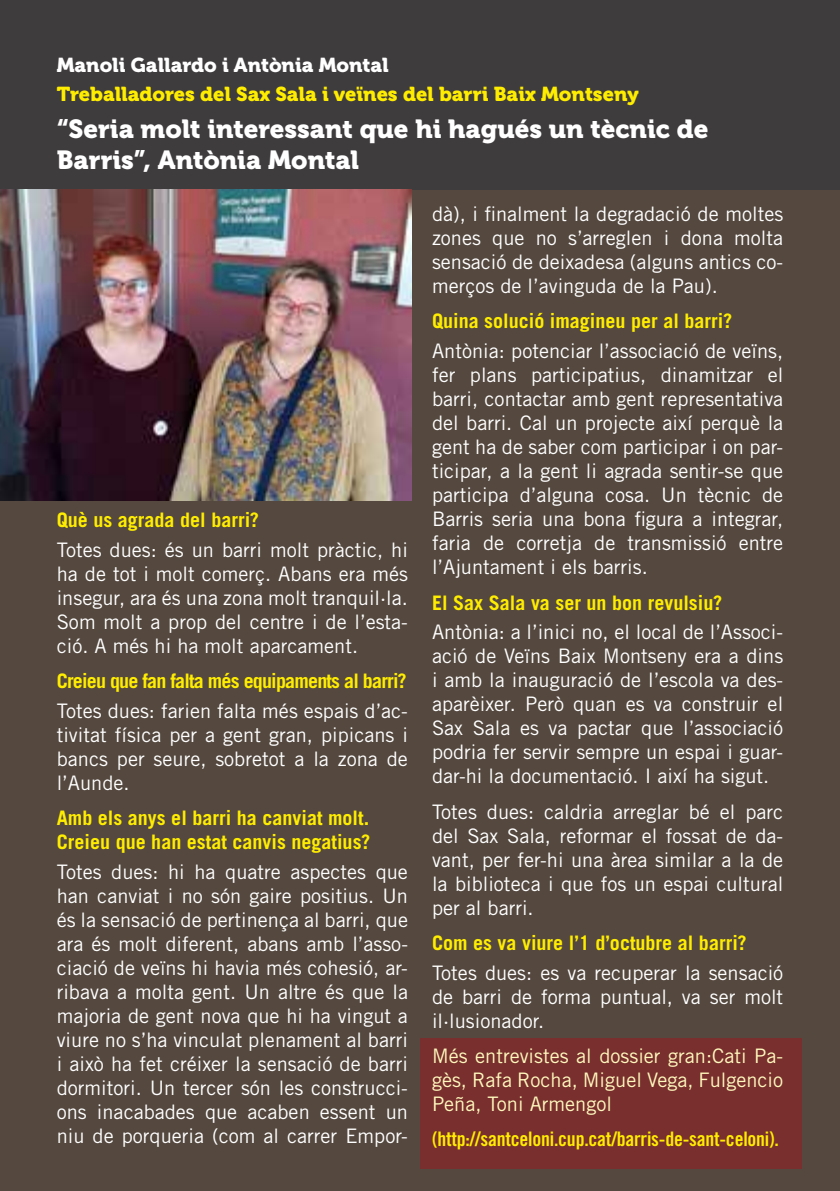
<style>
.page{position:relative;width:840px;height:1191px;background:#fff}
.page>*{position:absolute;margin:0;border:0;box-sizing:border-box;transform-origin:0 0}
.t1{font:26px/31.2px "Museo 900";color:#fff}
.t2{font:20px/24px "Trade Gothic";color:#fff;text-align:justify}
.t3{font:700 20px/24px "Trade Gothic";color:#ffed00}
.t4{font:20px/24px "Trade Gothic";color:#fff8bd;text-align:justify}
.t5{font:20px "Museo 900";color:#ffed00}
.t6{font:20px "Trade Gothic Bold Cond Twenty";letter-spacing:-.01em;color:#ffed00}
.t7{font:700 20px "Trade Gothic";letter-spacing:-.04em;color:#ffed00}
.t8{font:20px "Museo 900";color:#fff}
</style>
<div class="page">
<div style="left:0;top:190px;width:839px;height:1001px;background:#54483f"></div>
<div style="left:420px;top:1037px;width:381px;height:131px;background:#782f2d"></div>
<div style="left:0;top:0;width:839px;height:190px;background:#3f3c3d"></div>
<img style="left:0;top:190px;width:411px;height:310px">
<p class="t8" style="left:57px;top:53px;width:333px">Manoli Gallardo i Antònia Montal</p>
<p class="t5" style="left:57px;top:83px;width:583px">Treballadores del Sax Sala i veïnes del barri Baix Montseny</p>
<h1 class="t1" style="left:57px;top:114px;width:652px">“Seria molt interessant que hi hagués un tècnic de<br>Barris”, Antònia Montal</h1>
<p class="t3" style="left:57px;top:508px;width:204px">Què us agrada del barri?</p>
<p class="t2" style="left:57px;top:537px;width:352px">Totes dues: és un barri molt pràctic, hi ha de tot i molt comerç. Abans era més insegur, ara és una zona molt tranquil·la.<br>Som molt a prop del centre i de l’esta&shy;ció. A més hi ha molt aparcament.</p>
<p class="t7" style="left:57px;top:669px;width:351px">Creieu que fan falta més equipaments al barri?</p>
<p class="t2" style="left:57px;top:698px;width:352px">Totes dues: farien falta més espais d’ac&shy;tivitat física per a gent gran, pipicans i bancs per seure, sobretot a la zona de l’Aunde.</p>
<p class="t3" style="left:57px;top:806px;width:315px">Amb els anys el barri ha canviat molt.<br>Creieu que han estat canvis negatius?</p>
<p class="t2" style="left:57px;top:859px;width:352px">Totes dues: hi ha quatre aspectes que han canviat i no són gaire positius. Un és la sensació de pertinença al barri, que ara és molt diferent, abans amb l’asso&shy;ciació de veïns hi havia més cohesió, ar&shy;ribava a molta gent. Un altre és que la majoria de gent nova que hi ha vingut a viure no s’ha vinculat plenament al barri i això ha fet créixer la sensació de barri dormitori. Un tercer són les construcci&shy;ons inacabades que acaben essent un niu de porqueria (com al carrer Empor-</p>
<p class="t2" style="left:432px;top:202px;width:352px">dà), i finalment la degradació de moltes zones que no s’arreglen i dona molta sensació de deixadesa (alguns antics co&shy;merços de l’avinguda de la Pau).</p>
<p class="t3" style="left:432px;top:309px;width:302px">Quina solució imagineu per al barri?</p>
<p class="t2" style="left:432px;top:339px;width:352px">Antònia: potenciar l’associació de veïns, fer plans participatius, dinamitzar el barri, contactar amb gent representativa del barri. Cal un projecte així perquè la gent ha de saber com participar i on par&shy;ticipar, a la gent li agrada sentir-se que participa d’alguna cosa. Un tècnic de Barris seria una bona figura a integrar, faria de corretja de transmissió entre l’Ajuntament i els barris.</p>
<p class="t3" style="left:432px;top:590px;width:292px">El Sax Sala va ser un bon revulsiu?</p>
<p class="t2" style="left:432px;top:620px;width:352px">Antònia: a l’inici no, el local de l’Associ&shy;ació de Veïns Baix Montseny era a dins i amb la inauguració de l’escola va des&shy;aparèixer. Però quan es va construir el Sax Sala es va pactar que l’associació podria fer servir sempre un espai i guar&shy;dar-hi la documentació. I així ha sigut.</p>
<p class="t2" style="left:432px;top:799px;width:352px">Totes dues: caldria arreglar bé el parc del Sax Sala, reformar el fossat de da&shy;vant, per fer-hi una àrea similar a la de la biblioteca i que fos un espai cultural per al barri.</p>
<p class="t3" style="left:432px;top:930px;width:316px">Com es va viure l’1 d’octubre al barri?</p>
<p class="t2" style="left:432px;top:960px;width:352px">Totes dues: es va recuperar la sensació de barri de forma puntual, va ser molt il·lusionador.</p>
<p class="t4" style="left:432px;top:1043px;width:352px">Més entrevistes al dossier gran:Cati Pa&shy;gès, Rafa Rocha, Miguel Vega, Fulgencio Peña, Toni Armengol</p>
<p class="t6" style="left:432px;top:1127px;width:348px">(http://santceloni.cup.cat/barris-de-sant-celoni).</p>
</div>
